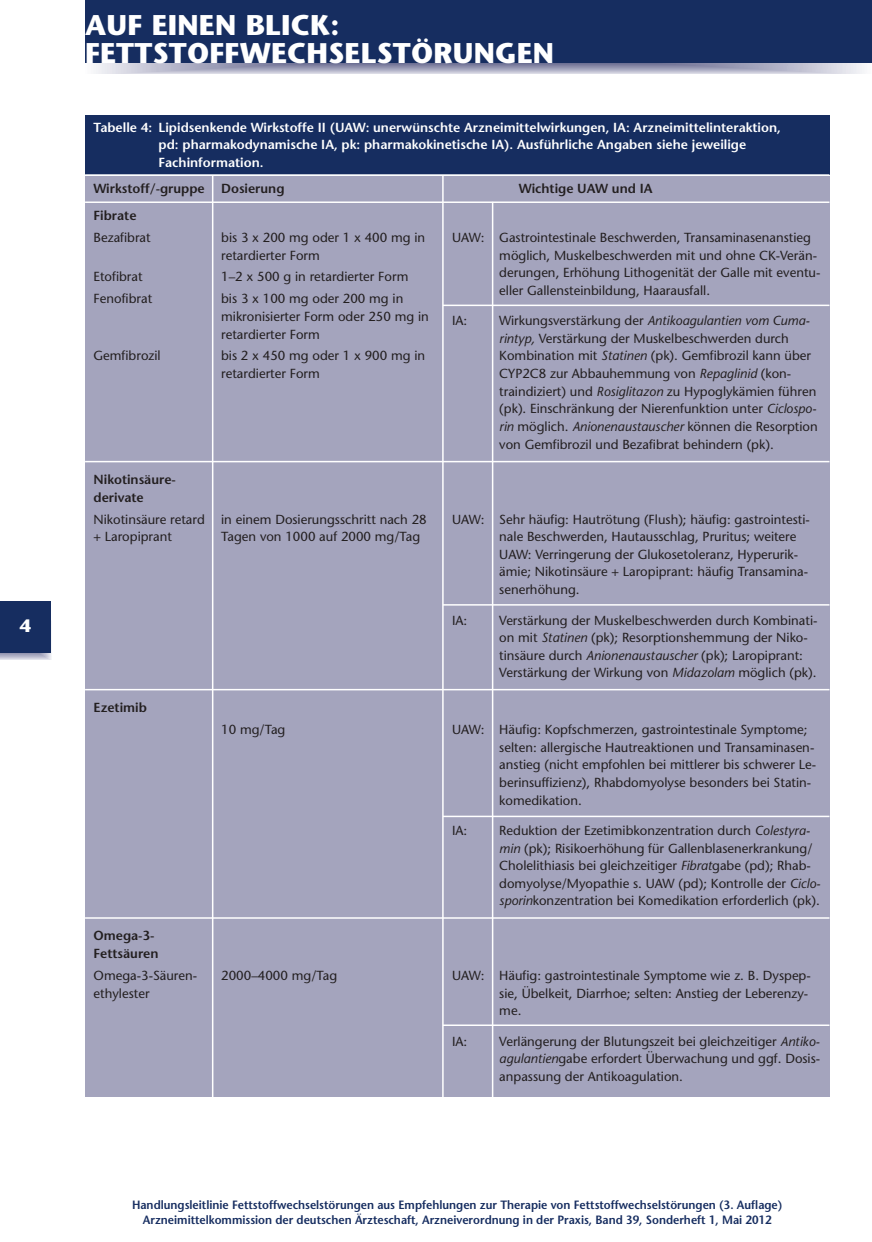
<style>
.page{position:relative;width:872px;height:1242px;background:#fff}
.page>*{position:absolute;margin:0;border:0;box-sizing:border-box;transform-origin:0 0}
.t1{font:700 28.5px/28.5px "Stone Sans";letter-spacing:.01em;color:#fff}
.t2{font:700 18px "Stone Sans";color:#fff}
.t3{font:13.2px/17.7px "Stone Sans";color:#231f20}
.t4{font:600 13.2px/17.7px "Stone Sans";color:#fff}
.t5{font:600 13.2px/17.7px "Stone Sans";color:#231f20}
.t6{font:600 12px/14.4px "Stone Sans";color:#162d60;text-align:center;scale:.95 1}
.s1{font-style:italic}
</style>
<div class="page">
<svg style="left:94px;top:63px;width:770px;height:11px;background:#aeafc4"></svg>
<div style="left:85px;top:0;width:787px;height:63px;background:#162d60"></div>
<svg style="left:0;top:653px;width:51px;height:6px"></svg>
<div style="left:0;top:602px;width:51px;height:51px;background:#162d60"></div>
<div style="left:85px;top:176px;width:744px;height:921px;background:#a4a4bd"></div>
<hr style="left:212px;top:176px;width:1px;height:954px;background:#fff">
<hr style="left:442px;top:176px;width:1px;height:954px;background:#fff">
<hr style="left:492px;top:202px;width:1px;height:928px;background:#fff">
<hr style="left:443px;top:305px;width:386px;height:1px;background:#fff">
<hr style="left:443px;top:604px;width:386px;height:1px;background:#fff">
<hr style="left:85px;top:461px;width:744px;height:1px;background:#fff">
<hr style="left:443px;top:815px;width:386px;height:2px;background:#fff">
<hr style="left:85px;top:689px;width:744px;height:1px;background:#fff">
<hr style="left:443px;top:1024px;width:386px;height:2px;background:#fff">
<hr style="left:85px;top:917px;width:744px;height:1px;background:#fff">
<div style="left:85px;top:115px;width:744px;height:59px;background:#162d60"></div>
<hr style="left:85px;top:201px;width:744px;height:2px;background:#fff">
<h2 class="t2" style="left:20px;top:618px;width:13px">4</h2>
<h1 class="t1" style="left:85px;top:14px;width:470px">AUF EINEN BLICK:<br>FETTSTOFFWECHSELSTÖRUNGEN</h1>
<p class="t4" style="left:159px;top:119px;width:624px;text-indent:-65px">Tabelle 4: Lipidsenkende Wirkstoffe II (UAW: unerwünschte Arzneimittelwirkungen, IA: Arzneimittelinteraktion, pd: pharmakodynamische IA, pk: pharmakokinetische IA). Ausführliche Angaben siehe jeweilige<br>Fachinformation.</p>
<p class="t5" style="left:94px;top:181px;width:192px">Wirkstoff/-gruppe Dosierung</p>
<p class="t5" style="left:519px;top:181px;width:135px">Wichtige UAW und IA</p>
<p class="t5" style="left:94px;top:208px;width:44px">Fibrate</p>
<p class="t3" style="left:94px;top:230px;width:59px">Bezafibrat</p>
<p class="t3" style="left:94px;top:267px;width:60px;line-height:21.9px">Etofibrat<br>Fenofibrat</p>
<p class="t3" style="left:94px;top:348px;width:69px">Gemfibrozil</p>
<p class="t3" style="left:221px;top:230px;width:205px">bis 3 x 200 mg oder 1 x 400 mg in retardierter Form</p>
<p class="t3" style="left:221px;top:267px;width:189px;line-height:21.9px">1–2 x 500 g in retardierter Form bis 3 x 100 mg oder 200 mg in</p>
<p class="t3" style="left:221px;top:309px;width:209px">mikronisierter Form oder 250 mg in retardierter Form</p>
<p class="t3" style="left:221px;top:348px;width:205px">bis 2 x 450 mg oder 1 x 900 mg in retardierter Form</p>
<p class="t3" style="left:499px;top:230px;width:322px;text-indent:-47px">UAW: Gastrointestinale Beschwerden, Transaminasenanstieg möglich, Muskelbeschwerden mit und ohne CK-Verän&shy;derungen, Erhöhung Lithogenität der Galle mit eventu&shy;eller Gallensteinbildung, Haarausfall.</p>
<p class="t3" style="left:452px;top:313px;width:17px">IA:</p>
<p class="t3" style="left:499px;top:313px;width:320px">Wirkungsverstärkung der <span class="s1">Antikoagulantien vom Cuma&shy;rintyp,</span> Verstärkung der Muskelbeschwerden durch Kombination mit <span class="s1">Statinen</span> (pk). Gemfibrozil kann über CYP2C8 zur Abbauhemmung von <span class="s1">Repaglinid</span> (kon&shy;traindiziert) und <span class="s1">Rosiglitazon</span> zu Hypoglykämien führen (pk). Einschränkung der Nierenfunktion unter <span class="s1">Ciclospo&shy;rin</span> möglich. <span class="s1">Anionenaustauscher</span> können die Resorption von Gemfibrozil und Bezafibrat behindern (pk).</p>
<p class="t5" style="left:94px;top:472px;width:84px">Nikotinsäure&shy;derivate</p>
<p class="t3" style="left:94px;top:511px;width:113px">Nikotinsäure retard + Laropiprant</p>
<p class="t3" style="left:221px;top:511px;width:207px">in einem Dosierungsschritt nach 28<br>Tagen von 1000 auf 2000 mg/Tag</p>
<p class="t3" style="left:499px;top:511px;width:312px;text-indent:-47px">UAW: Sehr häufig: Hautrötung (Flush); häufig: gastrointesti&shy;nale Beschwerden, Hautausschlag, Pruritus; weitere UAW: Verringerung der Glukosetoleranz, Hyperurik&shy;ämie; Nikotinsäure + Laropiprant: häufig Transamina&shy;senerhöhung.</p>
<p class="t3" style="left:452px;top:612px;width:17px">IA:</p>
<p class="t3" style="left:499px;top:612px;width:320px">Verstärkung der Muskelbeschwerden durch Kombinati&shy;on mit <span class="s1">Statinen</span> (pk); Resorptionshemmung der Niko&shy;tinsäure durch <span class="s1">Anionenaustauscher</span> (pk); Laropiprant:<br>Verstärkung der Wirkung von <span class="s1">Midazolam</span> möglich (pk).</p>
<p class="t5" style="left:94px;top:700px;width:55px">Ezetimib</p>
<p class="t3" style="left:221px;top:722px;width:66px">10 mg/Tag</p>
<p class="t3" style="left:499px;top:722px;width:318px;text-indent:-47px">UAW: Häufig: Kopfschmerzen, gastrointestinale Symptome; selten: allergische Hautreaktionen und Transaminasen&shy;anstieg (nicht empfohlen bei mittlerer bis schwerer Le&shy;berinsuffizienz), Rhabdomyolyse besonders bei Statin&shy;komedikation.</p>
<p class="t3" style="left:452px;top:823px;width:17px">IA:</p>
<p class="t3" style="left:499px;top:823px;width:323px">Reduktion der Ezetimibkonzentration durch <span class="s1">Colestyra&shy;min</span> (pk); Risikoerhöhung für Gallenblasenerkrankung/ Cholelithiasis bei gleichzeitiger <span class="s1">Fibrat</span>gabe (pd); Rhab&shy;domyolyse/Myopathie s. UAW (pd); Kontrolle der <span class="s1">Ciclo&shy;sporin</span>konzentration bei Komedikation erforderlich (pk).</p>
<p class="t5" style="left:94px;top:928px;width:66px">Omega-3-<br>Fettsäuren</p>
<p class="t3" style="left:94px;top:968px;width:105px">Omega-3-Säuren&shy;ethylester</p>
<p class="t3" style="left:221px;top:968px;width:117px">2000–4000 mg/Tag</p>
<p class="t3" style="left:499px;top:968px;width:313px;text-indent:-47px">UAW: Häufig: gastrointestinale Symptome wie z. B. Dyspep&shy;sie, Übelkeit, Diarrhoe; selten: Anstieg der Leberenzy&shy;me.</p>
<p class="t3" style="left:452px;top:1033px;width:17px">IA:</p>
<p class="t3" style="left:499px;top:1033px;width:322px;text-align:justify">Verlängerung der Blutungszeit bei gleichzeitiger <span class="s1">Antiko&shy;agulantien</span>gabe erfordert Überwachung und ggf. Dosis&shy;anpassung der Antikoagulation.</p>
<p class="t6" style="left:132px;top:1199px;width:686px">Handlungsleitlinie Fettstoffwechselstörungen aus Empfehlungen zur Therapie von Fettstoffwechselstörungen (3. Auflage)<br>Arzneimittelkommission der deutschen Ärzteschaft, Arzneiverordnung in der Praxis, Band 39, Sonderheft 1, Mai 2012</p>
</div>
